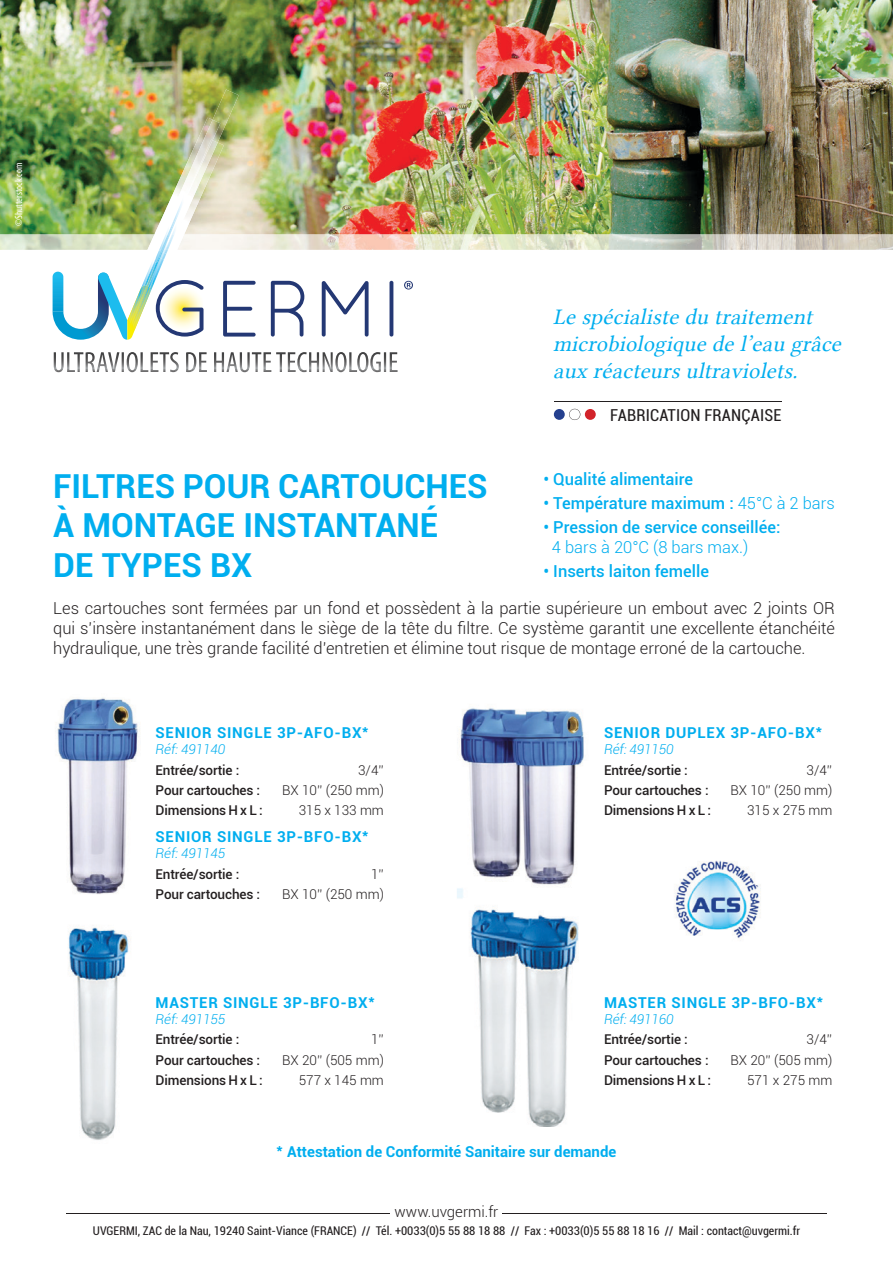
<style>
.page{position:relative;width:893px;height:1263px;background:#fff}
.page>*{position:absolute;margin:0;border:0;box-sizing:border-box;transform-origin:0 0}
.t1{font:700 33px/39.8px "Roboto";color:#00aeef}
.t2{font:22.5px/27px "Lin Libertine Slanted";letter-spacing:.01em;color:#00aeef}
.t3{font:300 16.5px/19.8px "Roboto";color:#231f20;text-align:justify}
.t4{font:500 16.5px "Roboto";color:#00aeef}
.t5{font:300 16.5px "Roboto";color:#00aeef}
.t6{font:condensed 16.5px "Roboto";letter-spacing:.01em;color:#231f20}
.t7{font:700 15px "Roboto";letter-spacing:.05em;color:#00aeef}
.t8{font:700 15px "Roboto";color:#00aeef}
.t9{font:300 15px "Roboto";color:#231f20}
.t10{font:500 13.5px "Roboto";letter-spacing:-.01em;color:#231f20}
.t11{font:300 13.5px "Roboto";color:#231f20}
.t12{font:italic 300 13.5px "Roboto";letter-spacing:-.01em;color:#00aeef}
.t13{font:condensed 12px "Roboto";color:#231f20}
.t14{font:condensed 10.5px "Myriad Pro";color:#fff}
.s1{font-weight:300}
</style>
<div class="page">
<hr style="left:66px;top:1213px;width:761px;height:1px;background:#231f20">
<div style="left:390px;top:1202px;width:112px;height:22px;background:#fff"></div>
<div style="left:554px;top:409px;width:11px;height:11px;background:#25408f;border-radius:50%"></div>
<svg style="left:569px;top:409px;width:11px;height:11px"></svg>
<div style="left:585px;top:409px;width:11px;height:11px;background:#d2232a;border-radius:50%"></div>
<hr style="left:554px;top:401px;width:227px;height:1px;background:#231f20">
<img style="left:0;top:0;width:893px;height:250px">
<img style="left:154px;top:118px;width:59px;height:116px">
<img style="left:147px;top:234px;width:8px;height:16px">
<img style="left:220px;top:143px;width:4px;height:91px">
<img style="left:177px;top:234px;width:7px;height:16px">
<img style="left:213px;top:90px;width:26px;height:53px">
<img style="left:161px;top:120px;width:59px;height:114px">
<img style="left:155px;top:234px;width:4px;height:16px">
<img style="left:170px;top:140px;width:48px;height:94px">
<img style="left:159px;top:234px;width:18px;height:16px">
<img style="left:175px;top:140px;width:38px;height:84px">
<svg style="left:223px;top:281px;width:33px;height:56px"></svg>
<svg style="left:322px;top:281px;width:47px;height:56px"></svg>
<svg style="left:389px;top:281px;width:4px;height:56px"></svg>
<img style="left:166px;top:219px;width:8px;height:31px">
<img style="left:168px;top:185px;width:22px;height:49px">
<img style="left:169px;top:190px;width:20px;height:44px">
<img style="left:168px;top:234px;width:2px;height:16px">
<img style="left:168px;top:220px;width:4px;height:14px">
<img style="left:161px;top:234px;width:7px;height:16px">
<svg style="left:53px;top:272px;width:151px;height:68px"></svg>
<img style="left:131px;top:289px;width:1px;height:38px">
<img style="left:132px;top:286px;width:14px;height:3px">
<img style="left:146px;top:263px;width:18px;height:40px">
<img style="left:172px;top:214px;width:11px;height:20px">
<img style="left:132px;top:289px;width:18px;height:41px">
<img style="left:150px;top:263px;width:12px;height:26px">
<svg style="left:152px;top:250px;width:16px;height:13px"></svg>
<svg style="left:170px;top:224px;width:5px;height:11px"></svg>
<img style="left:133px;top:288px;width:17px;height:40px">
<svg style="left:271px;top:281px;width:33px;height:56px"></svg>
<svg style="left:404px;top:281px;width:9px;height:8px"></svg>
<svg style="left:86px;top:352px;width:312px;height:20px"></svg>
<img style="left:57px;top:698px;width:83px;height:196px">
<img style="left:457px;top:708px;width:127px;height:190px">
<img style="left:68px;top:927px;width:61px;height:213px">
<img style="left:470px;top:909px;width:109px;height:218px">
<img style="left:674px;top:860px;width:87px;height:78px">
<p class="t14" style="left:12px;top:226px;width:65px;rotate:-90deg">©Shutterstock.com</p>
<h2 class="t2" style="left:553px;top:303px;width:289px">Le spécialiste du traitement microbiologique de l’eau grâce aux réacteurs ultraviolets.</h2>
<p class="t6" style="left:610px;top:403px;width:173px">FABRICATION FRANÇAISE</p>
<h1 class="t1" style="left:53px;top:465px;width:436px">FILTRES POUR CARTOUCHES<br>À MONTAGE INSTANTANÉ<br>DE TYPES BX</h1>
<p class="t4" style="left:543px;top:468px;width:151px">• Qualité alimentaire</p>
<p class="t4" style="left:543px;top:492px;width:293px">• Température maximum : <span class="s1">45°C à 2 bars</span></p>
<p class="t4" style="left:543px;top:516px;width:239px">• Pression de service conseillée:</p>
<p class="t5" style="left:552px;top:536px;width:198px">4 bars à 20°C (8 bars max.)</p>
<p class="t4" style="left:543px;top:559px;width:167px">• Inserts laiton femelle</p>
<p class="t3" style="left:53px;top:598px;width:783px">Les cartouches sont fermées par un fond et possèdent à la partie supérieure un embout avec 2 joints OR qui s’insère instantanément dans le siège de la tête du filtre. Ce système garantit une excellente étanchéité hydraulique, une très grande facilité d’entretien et élimine tout risque de montage erroné de la cartouche.</p>
<p class="t7" style="left:156px;top:722px;width:214px">SENIOR SINGLE 3P-AFO-BX*</p>
<p class="t12" style="left:156px;top:740px;width:71px">Réf: 491140</p>
<p class="t10" style="left:156px;top:760px;width:85px">Entrée/sortie :</p>
<p class="t11" style="left:358px;top:760px;width:27px">3/4’’</p>
<p class="t10" style="left:156px;top:781px;width:106px">Pour cartouches :</p>
<p class="t11" style="left:282px;top:781px;width:103px">BX 10’’ (250 mm)</p>
<p class="t10" style="left:156px;top:801px;width:109px">Dimensions H x L :</p>
<p class="t11" style="left:299px;top:801px;width:87px">315 x 133 mm</p>
<p class="t7" style="left:156px;top:826px;width:214px">SENIOR SINGLE 3P-BFO-BX*</p>
<p class="t12" style="left:156px;top:844px;width:71px">Réf: 491145</p>
<p class="t10" style="left:156px;top:864px;width:85px">Entrée/sortie :</p>
<p class="t11" style="left:371px;top:864px;width:14px">1’’</p>
<p class="t10" style="left:156px;top:885px;width:106px">Pour cartouches :</p>
<p class="t11" style="left:282px;top:885px;width:103px">BX 10’’ (250 mm)</p>
<p class="t7" style="left:604px;top:722px;width:220px">SENIOR DUPLEX 3P-AFO-BX*</p>
<p class="t12" style="left:604px;top:740px;width:71px">Réf: 491150</p>
<p class="t10" style="left:604px;top:760px;width:85px">Entrée/sortie :</p>
<p class="t11" style="left:807px;top:760px;width:27px">3/4’’</p>
<p class="t10" style="left:604px;top:781px;width:106px">Pour cartouches :</p>
<p class="t11" style="left:731px;top:781px;width:103px">BX 10’’ (250 mm)</p>
<p class="t10" style="left:604px;top:801px;width:109px">Dimensions H x L :</p>
<p class="t11" style="left:747px;top:801px;width:87px">315 x 275 mm</p>
<p class="t7" style="left:156px;top:992px;width:220px">MASTER SINGLE 3P-BFO-BX*</p>
<p class="t12" style="left:156px;top:1009px;width:71px">Réf: 491155</p>
<p class="t10" style="left:156px;top:1030px;width:85px">Entrée/sortie :</p>
<p class="t11" style="left:371px;top:1030px;width:14px">1’’</p>
<p class="t10" style="left:156px;top:1050px;width:106px">Pour cartouches :</p>
<p class="t11" style="left:282px;top:1050px;width:103px">BX 20’’ (505 mm)</p>
<p class="t10" style="left:156px;top:1071px;width:109px">Dimensions H x L :</p>
<p class="t11" style="left:299px;top:1071px;width:87px">577 x 145 mm</p>
<p class="t7" style="left:604px;top:992px;width:220px">MASTER SINGLE 3P-BFO-BX*</p>
<p class="t12" style="left:604px;top:1009px;width:71px">Réf: 491160</p>
<p class="t10" style="left:604px;top:1030px;width:85px">Entrée/sortie :</p>
<p class="t11" style="left:807px;top:1030px;width:27px">3/4’’</p>
<p class="t10" style="left:604px;top:1050px;width:106px">Pour cartouches :</p>
<p class="t11" style="left:731px;top:1050px;width:103px">BX 20’’ (505 mm)</p>
<p class="t10" style="left:604px;top:1071px;width:109px">Dimensions H x L :</p>
<p class="t11" style="left:747px;top:1071px;width:87px">571 x 275 mm</p>
<p class="t8" style="left:277px;top:1141px;width:341px">* Attestation de Conformité Sanitaire sur demande</p>
<p class="t9" style="left:395px;top:1201px;width:105px">www.uvgermi.fr</p>
<p class="t13" style="left:93px;top:1223px;width:709px">UVGERMI, ZAC de la Nau, 19240 Saint-Viance (FRANCE) // Tél. +0033(0)5 55 88 18 88 // Fax : +0033(0)5 55 88 18 16 // Mail : contact@uvgermi.fr</p>
</div>
